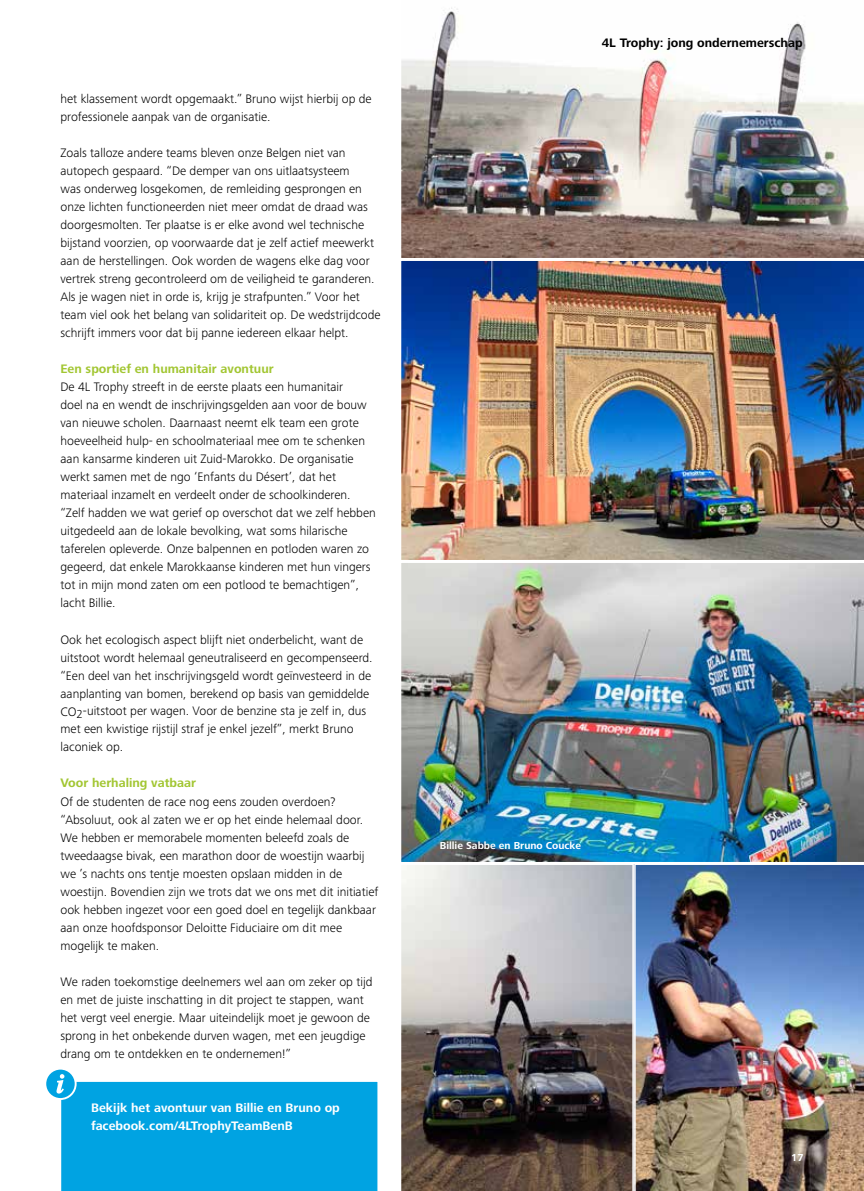
<style>
.page{position:relative;width:864px;height:1191px;background:#fff}
.page>*{position:absolute;margin:0;border:0;box-sizing:border-box;transform-origin:0 0}
.t1{font:300 12.75px/18px "Frutiger Next Pro";color:#000}
.t2{font:700 12.75px/18px "Frutiger Next Pro";color:#fff}
.t3{font:700 12.75px "Frutiger Next Pro";color:#a2c632}
.t4{font:700 12.75px "Frutiger Next Pro";color:#000}
.t5{font:700 10.5px "Frutiger Next Pro";color:#fff}
</style>
<div class="page">
<img style="left:401px;top:261px;width:462px;height:299px">
<img style="left:401px;top:563px;width:462px;height:299px">
<img style="left:401px;top:7px;width:462px;height:251px">
<img style="left:401px;top:865px;width:232px;height:326px">
<img style="left:634px;top:864px;width:229px;height:327px">
<svg style="left:46px;top:1069px;width:332px;height:122px;background:#23afe6"></svg>
<p class="t1" style="left:60px;top:90px;width:312px">het klassement wordt opgemaakt.” Bruno wijst hierbij op de professionele aanpak van de organisatie.</p>
<p class="t1" style="left:60px;top:144px;width:321px">Zoals talloze andere teams bleven onze Belgen niet van autopech gespaard. “De demper van ons uitlaatsysteem<br>was onderweg losgekomen, de remleiding gesprongen en onze lichten functioneerden niet meer omdat de draad was doorgesmolten. Ter plaatse is er elke avond wel technische bijstand voorzien, op voorwaarde dat je zelf actief meewerkt aan de herstellingen. Ook worden de wagens elke dag voor vertrek streng gecontroleerd om de veiligheid te garanderen.<br>Als je wagen niet in orde is, krijg je strafpunten.” Voor het team viel ook het belang van solidariteit op. De wedstrijdcode schrijft immers voor dat bij panne iedereen elkaar helpt.</p>
<p class="t3" style="left:60px;top:362px;width:215px">Een sportief en humanitair avontuur</p>
<p class="t1" style="left:60px;top:378px;width:317px">De 4L Trophy streeft in de eerste plaats een humanitair<br>doel na en wendt de inschrijvingsgelden aan voor de bouw van nieuwe scholen. Daarnaast neemt elk team een grote hoeveelheid hulp- en schoolmateriaal mee om te schenken aan kansarme kinderen uit Zuid-Marokko. De organisatie werkt samen met de ngo ‘Enfants du Désert’, dat het materiaal inzamelt en verdeelt onder de schoolkinderen. “Zelf hadden we wat gerief op overschot dat we zelf hebben uitgedeeld aan de lokale bevolking, wat soms hilarische taferelen opleverde. Onze balpennen en potloden waren zo gegeerd, dat enkele Marokkaanse kinderen met hun vingers tot in mijn mond zaten om een potlood te bemachtigen”, lacht Billie.</p>
<p class="t1" style="left:60px;top:630px;width:313px">Ook het ecologisch aspect blijft niet onderbelicht, want de uitstoot wordt helemaal geneutraliseerd en gecompenseerd. “Een deel van het inschrijvingsgeld wordt geïnvesteerd in de aanplanting van bomen, berekend op basis van gemiddelde CO<sub>2</sub>-uitstoot per wagen. Voor de benzine sta je zelf in, dus met een kwistige rijstijl straf je enkel jezelf”, merkt Bruno laconiek op.</p>
<p class="t3" style="left:60px;top:776px;width:137px">Voor herhaling vatbaar</p>
<p class="t1" style="left:60px;top:792px;width:319px">Of de studenten de race nog eens zouden overdoen? “Absoluut, ook al zaten we er op het einde helemaal door.<br>We hebben er memorabele momenten beleefd zoals de tweedaagse bivak, een marathon door de woestijn waarbij we ’s nachts ons tentje moesten opslaan midden in de woestijn. Bovendien zijn we trots dat we ons met dit initiatief ook hebben ingezet voor een goed doel en tegelijk dankbaar aan onze hoofdsponsor Deloitte Fiduciaire om dit mee mogelijk te maken.</p>
<p class="t1" style="left:60px;top:972px;width:313px">We raden toekomstige deelnemers wel aan om zeker op tijd en met de juiste inschatting in dit project te stappen, want het vergt veel energie. Maar uiteindelijk moet je gewoon de sprong in het onbekende durven wagen, met een jeugdige drang om te ontdekken en te ondernemen!”</p>
<p class="t2" style="left:91px;top:1099px;width:250px">Bekijk het avontuur van Billie en Bruno op facebook.com/4LTrophyTeamBenB</p>
<p class="t4" style="left:601px;top:36px;width:202px">4L Trophy: jong ondernemerschap</p>
<p class="t5" style="left:439px;top:839px;width:143px">Billie Sabbe en Bruno Coucke</p>
<p class="t5" style="left:790px;top:1151px;width:14px">17</p>
</div>
